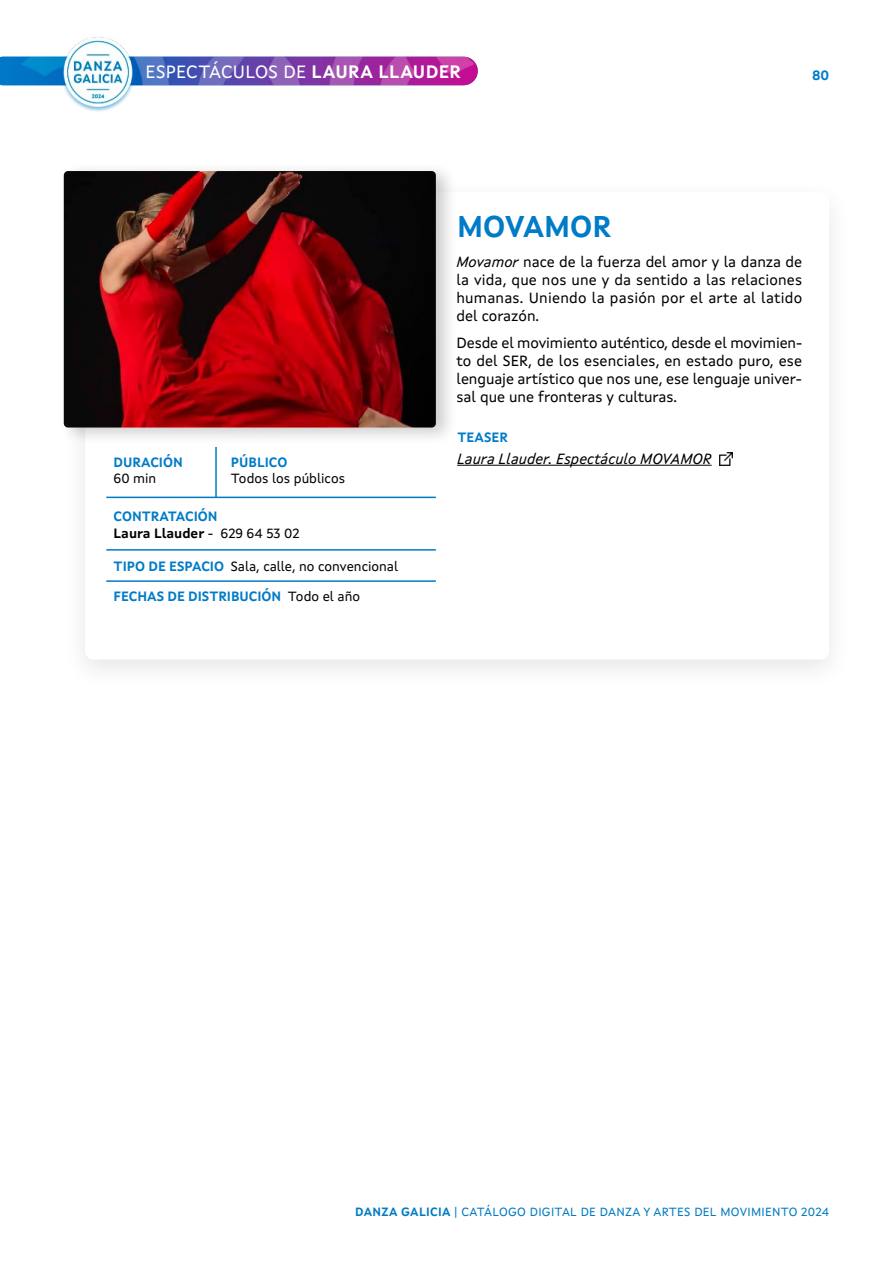
<style>
.page{position:relative;width:893px;height:1263px;background:#fff}
.page>*{position:absolute;margin:0;border:0;box-sizing:border-box;transform-origin:0 0}
.t1{font:700 30px "Xunta Sans";color:#007bc8}
.t2{font:18px "Xunta Sans";letter-spacing:.02em;color:#fff}
.t3{font:15px/18px "Xunta Sans";color:#000;text-align:justify}
.t4{font:italic 15px "Xunta Sans";color:#000}
.t5{font:700 13.5px/16.5px "Xunta Sans";color:#007bc8}
.t6{font:13.5px "Xunta Sans";color:#000}
.t7{font:12px "Xunta Sans";letter-spacing:.025em;color:#007bc3}
.s1{font-weight:700}
.s2{color:#000}
.s3{font-weight:400;color:#000}
.s4{font-weight:700;color:#007bc8}
.s5{font-style:italic}
</style>
<div class="page">
<div style="left:61px;top:177px;width:792px;height:515px;background:#fbfbfb"></div>
<div style="left:85px;top:192px;width:744px;height:467px;background:#fff;border-radius:9px"></div>
<div style="left:58px;top:161px;width:400px;height:285px;background:#000;opacity:.2"></div>
<img style="left:64px;top:171px;width:372px;height:256px">
<hr style="left:106px;top:497px;width:330px;height:1px;background:#007bc3">
<hr style="left:215px;top:447px;width:2px;height:50px;background:#007bc3">
<hr style="left:106px;top:549px;width:330px;height:2px;background:#007bc3">
<img style="left:0;top:57px;width:478px;height:28px">
<hr style="left:106px;top:580px;width:330px;height:2px;background:#007bc3">
<hr style="left:457px;top:465px;width:255px;height:1px;background:#000">
<svg style="left:719px;top:452px;width:13px;height:13px"></svg>
<img style="left:60px;top:37px;width:77px;height:75px">
<p class="t2" style="left:145px;top:60px;width:317px">ESPECTÁCULOS DE <span class="s1">LAURA LLAUDER</span></p>
<p class="t5" style="left:812px;top:67px;width:19px">80</p>
<p class="t5" style="left:114px;top:453px;width:71px">DURACIÓN</p>
<p class="t6" style="left:114px;top:470px;width:44px">60 min</p>
<p class="t5" style="left:231px;top:453px;width:58px">PÚBLICO</p>
<p class="t6" style="left:231px;top:470px;width:116px">Todos los públicos</p>
<p class="t5" style="left:114px;top:508px;width:187px">CONTRATACIÓN<br><span class="s2">Laura Llauder</span> <span class="s3">- 629 64 53 02</span></p>
<p class="t6" style="left:114px;top:558px;width:286px"><span class="s4">TIPO DE ESPACIO</span> Sala, calle, no convencional</p>
<p class="t5" style="left:114px;top:588px;width:248px">FECHAS DE DISTRIBUCIÓN <span class="s3">Todo el año</span></p>
<h1 class="t1" style="left:457px;top:208px;width:156px">MOVAMOR</h1>
<p class="t3" style="left:456px;top:253px;width:347px"><span class="s5">Movamor</span> nace de la fuerza del amor y la danza de la vida, que nos une y da sentido a las relaciones humanas. Uniendo la pasión por el arte al latido del corazón.</p>
<p class="t3" style="left:456px;top:333px;width:347px">Desde el movimiento auténtico, desde el movimien&shy;to del SER, de los esenciales, en estado puro, ese lenguaje artístico que nos une, ese lenguaje univer&shy;sal que une fronteras y culturas.</p>
<p class="t5" style="left:457px;top:429px;width:52px">TEASER</p>
<p class="t4" style="left:457px;top:449px;width:256px">Laura Llauder. Espectáculo MOVAMOR</p>
<p class="t7" style="left:355px;top:1204px;width:475px"><span class="s1">DANZA GALICIA</span> | CATÁLOGO DIGITAL DE DANZA Y ARTES DEL MOVIMIENTO 2024</p>
</div>
